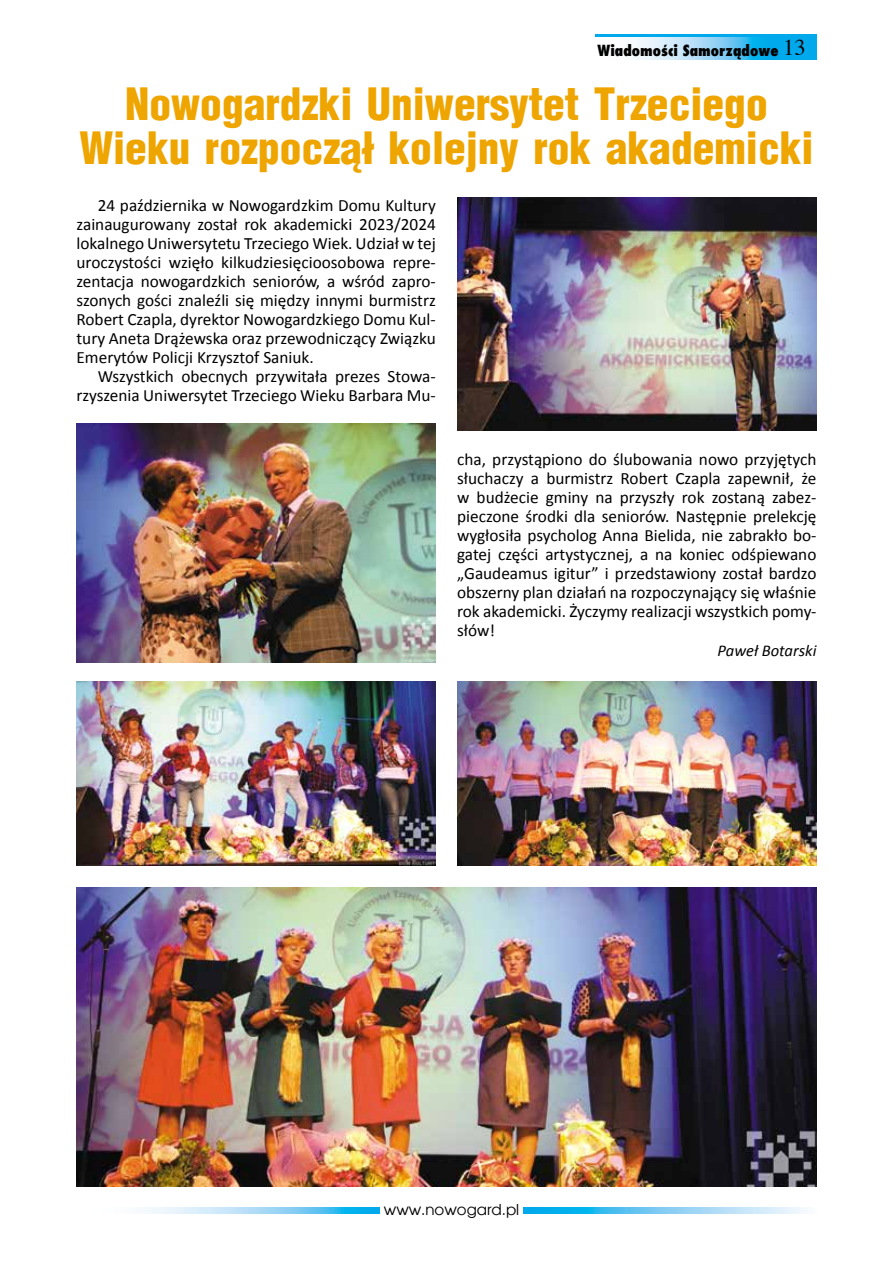
<style>
.page{position:relative;width:893px;height:1263px;background:#fff}
.page>*{position:absolute;margin:0;border:0;box-sizing:border-box;transform-origin:0 0}
.t1{font:900 43.5px/43.5px "Switzerland Cond";color:#efa500;text-align:center}
.t2{font:17.25px/19px "Calibri";color:#000;text-align:justify}
.t3{font:italic 16.5px "Calibri";color:#000}
.t4{font:800 15px "Fujiyama";color:#000}
.t5{font:15px "Avalon";color:#000}
.s1{font-family:"Times";font-weight:400;font-size:22.5px}
</style>
<div class="page">
<svg style="left:147px;top:1207px;width:658px;height:6px"></svg>
<div style="left:380px;top:1203px;width:143px;height:15px;background:#fff"></div>
<div style="left:595px;top:34px;width:221px;height:26px;background:#00a8ec"></div>
<svg style="left:595px;top:37px;width:161px;height:23px"></svg>
<img style="left:457px;top:198px;width:359px;height:232px">
<img style="left:77px;top:423px;width:359px;height:240px">
<img style="left:77px;top:888px;width:739px;height:298px">
<img style="left:457px;top:682px;width:359px;height:183px">
<img style="left:77px;top:682px;width:359px;height:183px">
<p class="t4" style="left:598px;top:40px;width:210px">Wiadomości Samorządowe <span class="s1">13</span></p>
<h1 class="t1" style="left:79px;top:81px;width:736px">Nowogardzki Uniwersytet Trzeciego<br>Wieku rozpoczął kolejny rok akademicki</h1>
<p class="t2" style="left:77px;top:195px;width:361px;text-indent:21px">24 października w Nowogardzkim Domu Kultury zainaugurowany został rok akademicki 2023/2024 lokalnego Uniwersytetu Trzeciego Wiek. Udział w tej uroczystości wzięło kilkudziesięcioosobowa repre&shy;zentacja nowogardzkich seniorów, a wśród zapro&shy;szonych gości znaleźli się między innymi burmistrz Robert Czapla, dyrektor Nowogardzkiego Domu Kul&shy;tury Aneta Drążewska oraz przewodniczący Związku Emerytów Policji Krzysztof Saniuk.</p>
<p class="t2" style="left:77px;top:367px;width:361px;text-align:right">Wszystkich obecnych przywitała prezes Stowa&shy;rzyszenia Uniwersytet Trzeciego Wieku Barbara Mu-</p>
<p class="t2" style="left:457px;top:450px;width:361px">cha, przystąpiono do ślubowania nowo przyjętych słuchaczy a burmistrz Robert Czapla zapewnił, że w budżecie gminy na przyszły rok zostaną zabez&shy;pieczone środki dla seniorów. Następnie prelekcję wygłosiła psycholog Anna Bielida, nie zabrakło bo&shy;gatej części artystycznej, a na koniec odśpiewano „Gaudeamus igitur” i przedstawiony został bardzo obszerny plan działań na rozpoczynający się właśnie rok akademicki. Życzymy realizacji wszystkich pomy&shy;słów!</p>
<p class="t3" style="left:718px;top:640px;width:100px">Paweł Botarski</p>
<p class="t5" style="left:384px;top:1200px;width:137px">www.nowogard.pl</p>
</div>
